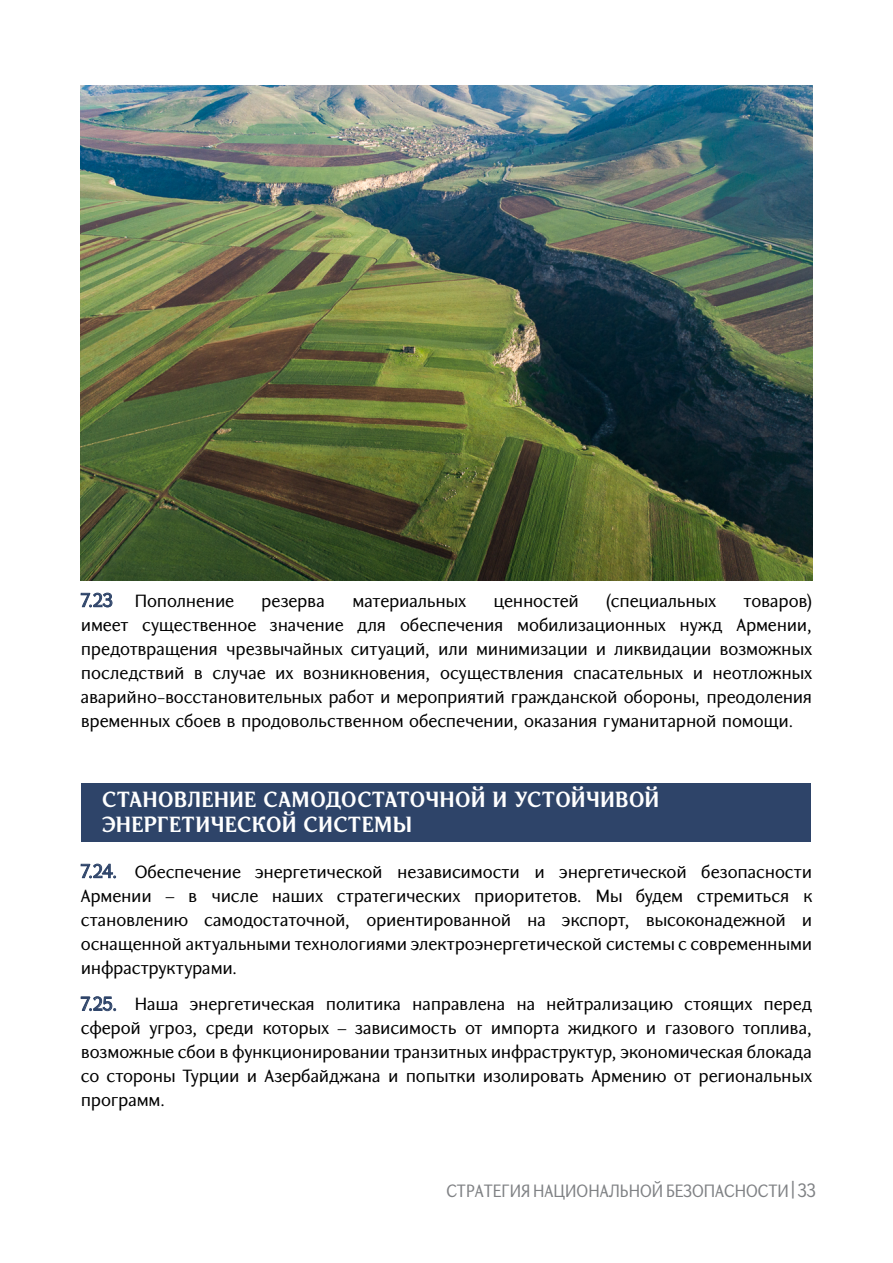
<style>
.page{position:relative;width:893px;height:1263px;background:#fff}
.page>*{position:absolute;margin:0;border:0;box-sizing:border-box;transform-origin:0 0}
.t1{font:700 21px/25.2px "GHEA Kantegh";letter-spacing:.03em;color:#fff}
.t2{font:18.15px "GHEA Koryun";color:#808285;scale:.91 1}
.t3{font:18px/24px "GHEA Koryun";letter-spacing:-.01em;color:#000;text-align:justify}
.s1{color:#2e4469}
.s2{font-family:"GHEA Dvin"}
</style>
<div class="page">
<div style="left:82px;top:783px;width:729px;height:59px;background:#2e4469"></div>
<svg style="left:81px;top:593px;width:31px;height:14px"></svg>
<svg style="left:81px;top:864px;width:35px;height:14px"></svg>
<svg style="left:81px;top:996px;width:35px;height:15px"></svg>
<img style="left:81px;top:85px;width:731px;height:495px">
<p class="t3" style="left:81px;top:589px;width:155px"><span class="s1">7.23</span> Пополнение</p>
<p class="t3" style="left:261px;top:589px;width:65px">резерва</p>
<p class="t3" style="left:352px;top:589px;width:116px">материальных</p>
<p class="t3" style="left:494px;top:589px;width:87px">ценностей</p>
<p class="t3" style="left:606px;top:589px;width:112px">(специальных</p>
<p class="t3" style="left:81px;top:589px;width:733px;text-indent:663px">товаров) имеет существенное значение для обеспечения мобилизационных нужд Армении, предотвращения чрезвычайных ситуаций, или минимизации и ликвидации возможных последствий в случае их возникновения, осуществления спасательных и неотложных аварийно-восстановительных работ и мероприятий гражданской обороны, преодоления временных сбоев в продовольственном обеспечении, оказания гуманитарной помощи.</p>
<p class="t1" style="left:102px;top:786px;width:559px">СТАНОВЛЕНИЕ САМОДОСТАТОЧНОЙ И УСТОЙЧИВОЙ<br>ЭНЕРГЕТИЧЕСКОЙ СИСТЕМЫ</p>
<p class="t3" style="left:81px;top:859px;width:733px"><span class="s1">7.24.</span> Обеспечение энергетической независимости и энергетической безопасности Армении – в числе наших стратегических приоритетов. Мы будем стремиться к становлению самодостаточной, ориентированной на экспорт, высоконадежной и оснащенной актуальными технологиями электроэнергетической системы с современными инфраструктурами.</p>
<p class="t3" style="left:81px;top:992px;width:733px"><span class="s1">7.25.</span> Наша энергетическая политика направлена на нейтрализацию стоящих перед сферой угроз, среди которых – зависимость от импорта жидкого и газового топлива, возможные сбои в функционировании транзитных инфраструктур, экономическая блокада со стороны Турции и Азербайджана и попытки изолировать Армению от региональных программ.</p>
<p class="t2" style="left:446px;top:1179px;width:407px">СТРАТЕГИЯ НАЦИОНАЛЬНОЙ БЕЗОПАСНОСТИ<span class="s2">|</span> 33</p>
</div>
